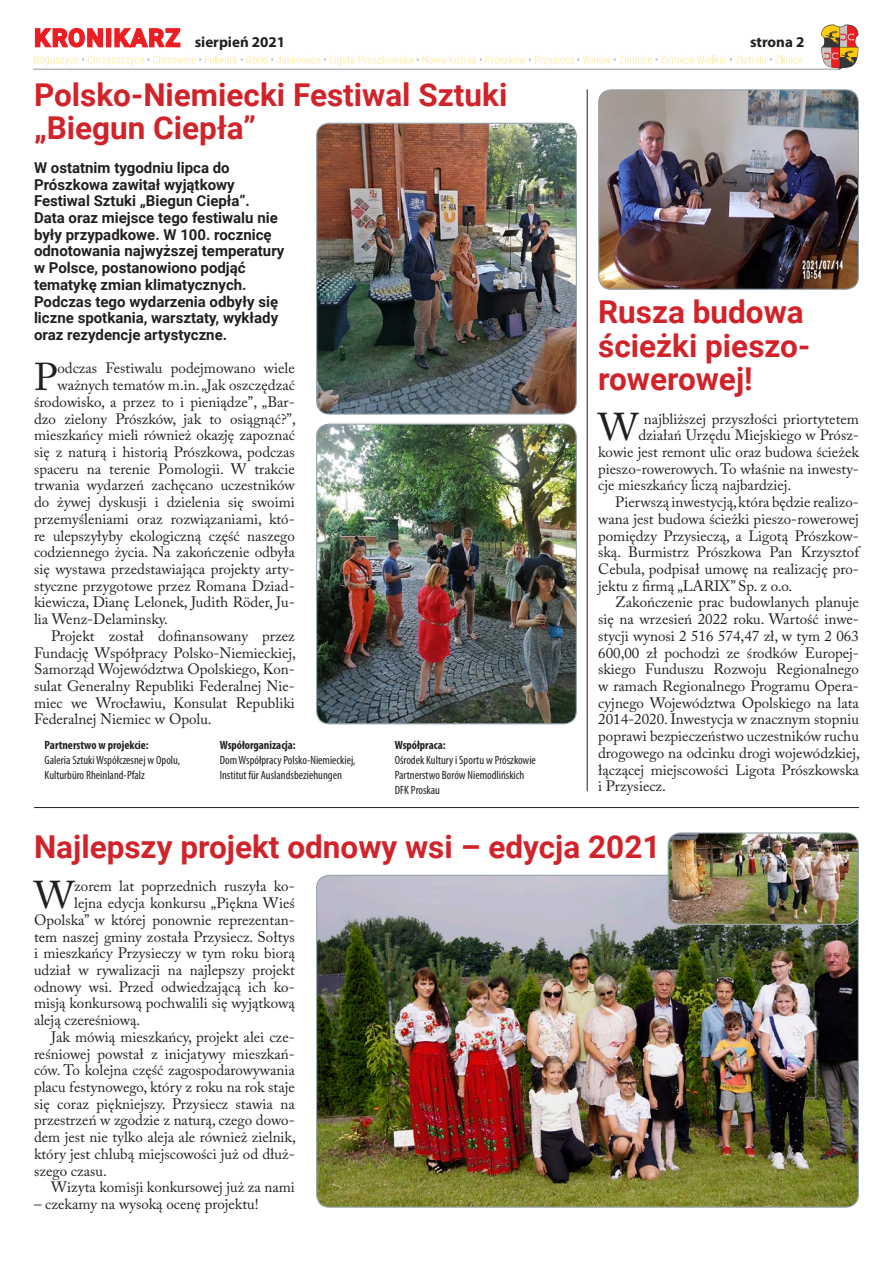
<style>
.page{position:relative;width:893px;height:1263px;background:#fff}
.page>*{position:absolute;margin:0;border:0;box-sizing:border-box;transform-origin:0 0}
.Tekst_podstawowy{font:38.55px "Adobe Caslon Pro";color:#231f20}
.Tytuł_główny{font:700 31.5px/33.5px "Roboto";color:#d1232a}
.Tekst_podstawowy-2{font:15px/16.6px "Adobe Caslon Pro";color:#231f20;text-align:justify}
.Podtytuł{font:700 15px/16.6px "Roboto";color:#231f20}
.t1{font:700 15px "Myriad Pro";color:#231f20}
.Tekst_podstawowy-3{font:condensed 12px/15px "Myriad Pro";color:#231f20}
.Tekst_podstawowy-4{font:700 condensed 12px "Myriad Pro";color:#231f20}
</style>
<div class="page">
<svg style="left:821px;top:25px;width:37px;height:45px;background:#bd845e"></svg>
<svg style="left:34px;top:27px;width:768px;height:39px"></svg>
<hr style="left:33px;top:69px;width:807px;height:1px;background:#939598">
<img style="left:317px;top:123px;width:259px;height:291px">
<div style="left:316px;top:123px;width:261px;height:292px;border:1px solid #94a2aa;border-radius:13px"></div>
<img style="left:317px;top:425px;width:259px;height:299px">
<div style="left:316px;top:423px;width:261px;height:301px;border:1px solid #94a2aa;border-radius:13px"></div>
<img style="left:599px;top:90px;width:259px;height:199px">
<div style="left:598px;top:89px;width:261px;height:201px;border:1px solid #94a2aa;border-radius:13px"></div>
<img style="left:317px;top:875px;width:541px;height:332px">
<img style="left:668px;top:833px;width:190px;height:91px">
<div style="left:668px;top:832px;width:191px;height:93px;border:1px solid #94a2aa;border-radius:13px"></div>
<hr style="left:34px;top:807px;width:825px;height:1px;background:#231f20">
<hr style="left:587px;top:89px;width:1px;height:702px;background:#231f20">
<p class="t1" style="left:195px;top:32px;width:92px">sierpień 2021</p>
<p class="t1" style="left:750px;top:32px;width:56px">strona 2</p>
<p class="Tytuł_główny" style="left:34px;top:77px;width:475px">Polsko-Niemiecki Festiwal Sztuki „Biegun Ciepła”</p>
<p class="Podtytuł" style="left:34px;top:159px;width:252px">W ostatnim tygodniu lipca do Prószkowa zawitał wyjątkowy Festiwal Sztuki „Biegun Ciepła”.<br>Data oraz miejsce tego festiwalu nie były przypadkowe. W 100. rocznicę odnotowania najwyższej temperatury w Polsce, postanowiono podjąć tematykę zmian klimatycznych.<br>Podczas tego wydarzenia odbyły się liczne spotkania, warsztaty, wykłady oraz rezydencje artystyczne.</p>
<p class="Tekst_podstawowy" style="left:34px;top:354px;width:25px">P</p>
<p class="Tekst_podstawowy-2" style="left:57px;top:360px;width:239px">odczas Festiwalu podejmowano wiele</p>
<p class="Tekst_podstawowy-2" style="left:57px;top:377px;width:239px">ważnych tematów m.in. „Jak oszczędzać</p>
<p class="Tekst_podstawowy-2" style="left:34px;top:393px;width:262px">środowisko, a przez to i pieniądze”, „Bar-</p>
<p class="Tekst_podstawowy-2" style="left:34px;top:410px;width:263px">dzo zielony Prószków, jak to osiągnąć?”,</p>
<p class="Tekst_podstawowy-2" style="left:34px;top:427px;width:262px">mieszkańcy mieli również okazję zapoznać</p>
<p class="Tekst_podstawowy-2" style="left:34px;top:443px;width:262px">się z naturą i historią Prószkowa, podczas</p>
<p class="Tekst_podstawowy-2" style="left:34px;top:460px;width:262px">spaceru na terenie Pomologii. W trakcie</p>
<p class="Tekst_podstawowy-2" style="left:34px;top:477px;width:262px">trwania wydarzeń zachęcano uczestników</p>
<p class="Tekst_podstawowy-2" style="left:34px;top:494px;width:262px">do żywej dyskusji i dzielenia się swoimi</p>
<p class="Tekst_podstawowy-2" style="left:34px;top:510px;width:262px">przemyśleniami oraz rozwiązaniami, któ-</p>
<p class="Tekst_podstawowy-2" style="left:34px;top:527px;width:262px">re ulepszyłyby ekologiczną część naszego</p>
<p class="Tekst_podstawowy-2" style="left:34px;top:544px;width:262px">codziennego życia. Na zakończenie odbyła</p>
<p class="Tekst_podstawowy-2" style="left:34px;top:560px;width:262px">się wystawa przedstawiająca projekty arty-</p>
<p class="Tekst_podstawowy-2" style="left:34px;top:577px;width:262px">styczne przygotowe przez Romana Dziad-</p>
<p class="Tekst_podstawowy-2" style="left:34px;top:594px;width:262px">kiewicza, Dianę Lelonek, Judith Röder, Ju-</p>
<p class="Tekst_podstawowy-2" style="left:34px;top:611px;width:136px">lia Wenz-Delaminsky.</p>
<p class="Tekst_podstawowy-2" style="left:34px;top:627px;width:263px;text-indent:17px">Projekt został dofinansowany przez Fundację Współpracy Polsko-Niemieckiej, Samorząd Województwa Opolskiego, Kon&shy;sulat Generalny Republiki Federalnej Nie&shy;miec we Wrocławiu, Konsulat Republiki Federalnej Niemiec w Opolu.</p>
<p class="Tekst_podstawowy-4" style="left:45px;top:737px;width:106px">Partnerstwo w projekcie:</p>
<p class="Tekst_podstawowy-3" style="left:45px;top:752px;width:137px">Galeria Sztuki Współczesnej w Opolu,<br>Kulturbüro Rheinland-Pfalz</p>
<p class="Tekst_podstawowy-4" style="left:220px;top:737px;width:78px">Współorganizacja:</p>
<p class="Tekst_podstawowy-3" style="left:220px;top:752px;width:137px">Dom Współpracy Polsko-Niemieckiej,<br>Institut für Auslandsbeziehungen</p>
<p class="Tekst_podstawowy-4" style="left:395px;top:737px;width:52px">Współpraca:</p>
<p class="Tekst_podstawowy-3" style="left:395px;top:752px;width:143px">Ośrodek Kultury i Sportu w Prószkowie</p>
<p class="Tekst_podstawowy-3" style="left:395px;top:767px;width:131px">Partnerstwo Borów Niemodlińskich</p>
<p class="Tekst_podstawowy-3" style="left:395px;top:782px;width:47px">DFK Proskau</p>
<p class="Tytuł_główny" style="left:598px;top:294px;width:214px">Rusza budowa ścieżki pieszo&shy;rowerowej!</p>
<p class="Tekst_podstawowy" style="left:598px;top:404px;width:42px">W</p>
<p class="Tekst_podstawowy-2" style="left:644px;top:410px;width:216px">najbliższej przyszłości priortytetem</p>
<p class="Tekst_podstawowy-2" style="left:638px;top:427px;width:222px">działań Urzędu Miejskiego w Prósz-</p>
<p class="Tekst_podstawowy-2" style="left:598px;top:443px;width:262px">kowie jest remont ulic oraz budowa ścieżek</p>
<p class="Tekst_podstawowy-2" style="left:598px;top:460px;width:262px">pieszo-rowerowych. To właśnie na inwesty-</p>
<p class="Tekst_podstawowy-2" style="left:598px;top:477px;width:194px">cje mieszkańcy liczą najbardziej.</p>
<p class="Tekst_podstawowy-2" style="left:598px;top:494px;width:262px;text-indent:17px">Pierwszą inwestycją, która będzie realizo&shy;wana jest budowa ścieżki pieszo-rowerowej pomiędzy Przysieczą, a Ligotą Prószkow&shy;ską. Burmistrz Prószkowa Pan Krzysztof Cebula, podpisał umowę na realizację pro&shy;jektu z firmą „LARIX” Sp. z o.o.</p>
<p class="Tekst_podstawowy-2" style="left:598px;top:594px;width:263px;text-indent:17px">Zakończenie prac budowlanych planuje się na wrzesień 2022 roku. Wartość inwe&shy;stycji wynosi 2 516 574,47 zł, w tym 2 063<br>600,00 zł pochodzi ze środków Europej&shy;skiego Funduszu Rozwoju Regionalnego w ramach Regionalnego Programu Opera&shy;cyjnego Województwa Opolskiego na lata 2014-2020. Inwestycja w znacznym stopniu poprawi bezpieczeństwo uczestników ruchu drogowego na odcinku drogi wojewódzkiej, łączącej miejscowości Ligota Prószkowska i Przysiecz.</p>
<p class="Tytuł_główny" style="left:34px;top:829px;width:628px">Najlepszy projekt odnowy wsi – edycja 2021</p>
<p class="Tekst_podstawowy" style="left:34px;top:872px;width:42px">W</p>
<p class="Tekst_podstawowy-2" style="left:74px;top:878px;width:222px">zorem lat poprzednich ruszyła ko-</p>
<p class="Tekst_podstawowy-2" style="left:74px;top:895px;width:222px">lejna edycja konkursu „Piękna Wieś</p>
<p class="Tekst_podstawowy-2" style="left:34px;top:911px;width:262px">Opolska” w której ponownie reprezentan-</p>
<p class="Tekst_podstawowy-2" style="left:34px;top:928px;width:262px">tem naszej gminy została Przysiecz. Sołtys</p>
<p class="Tekst_podstawowy-2" style="left:34px;top:945px;width:262px">i mieszkańcy Przysieczy w tym roku biorą</p>
<p class="Tekst_podstawowy-2" style="left:34px;top:961px;width:262px">udział w rywalizacji na najlepszy projekt</p>
<p class="Tekst_podstawowy-2" style="left:34px;top:978px;width:262px">odnowy wsi. Przed odwiedzającą ich ko-</p>
<p class="Tekst_podstawowy-2" style="left:34px;top:995px;width:262px">misją konkursową pochwalili się wyjątkową</p>
<p class="Tekst_podstawowy-2" style="left:34px;top:1012px;width:108px">aleją czereśniową.</p>
<p class="Tekst_podstawowy-2" style="left:34px;top:1028px;width:263px;text-indent:17px">Jak mówią mieszkańcy, projekt alei cze&shy;reśniowej powstał z inicjatywy mieszkań&shy;ców. To kolejna część zagospodarowywania placu festynowego, który z roku na rok staje się coraz piękniejszy. Przysiecz stawia na przestrzeń w zgodzie z naturą, czego dowo&shy;dem jest nie tylko aleja ale również zielnik, który jest chlubą miejscowości już od dłuż&shy;szego czasu.</p>
<p class="Tekst_podstawowy-2" style="left:51px;top:1179px;width:245px">Wizyta komisji konkursowej już za nami</p>
<p class="Tekst_podstawowy-2" style="left:34px;top:1195px;width:226px">– czekamy na wysoką ocenę projektu!</p>
</div>
